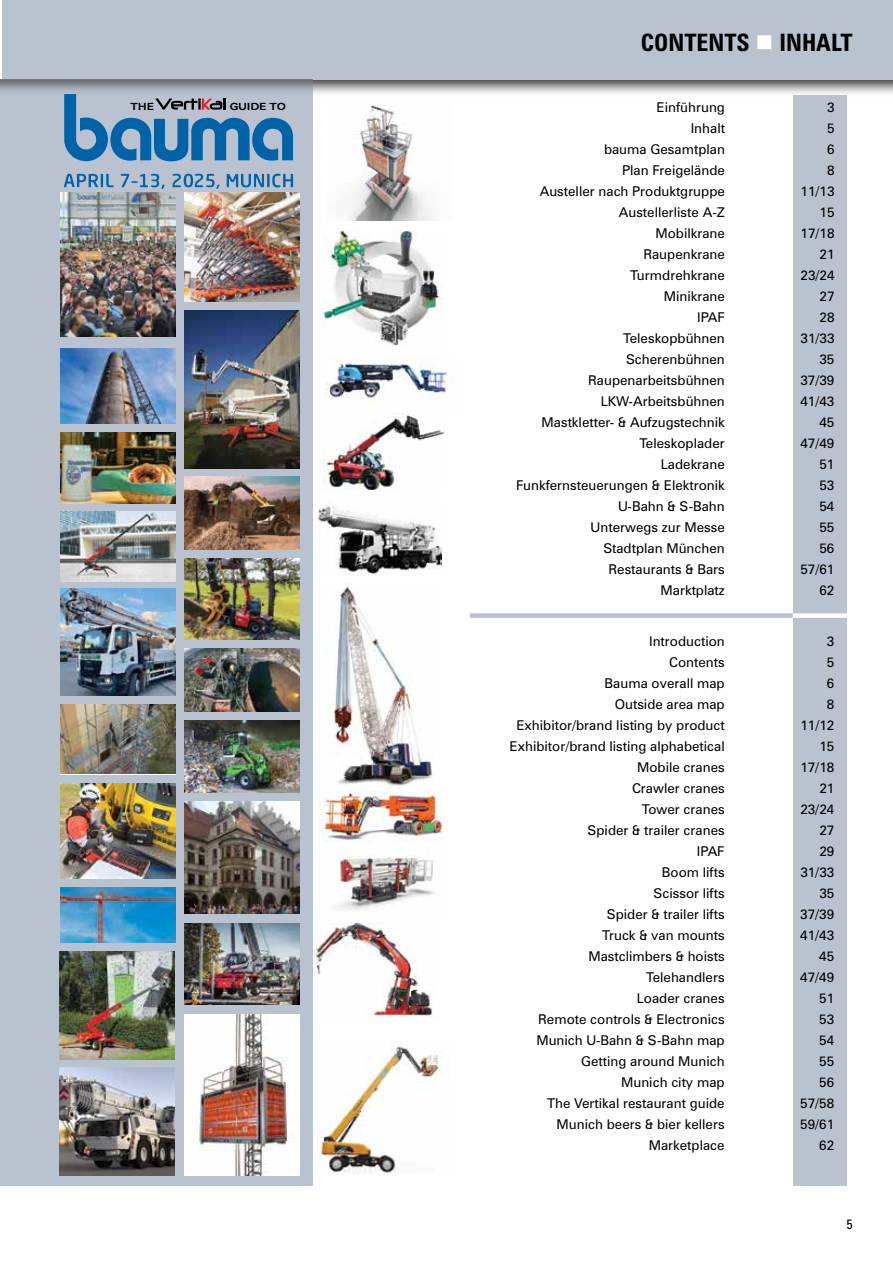
<style>
.page{position:relative;width:893px;height:1263px;background:#fff}
.page>*{position:absolute;margin:0;border:0;box-sizing:border-box;transform-origin:0 0}
.t1{font:700 condensed 24px "Zurich BT";color:#000}
.t2{font:13.5px "Zurich BT";color:#000}
.t3{font:condensed 13.5px "Zurich BT";color:#000}
.t4{font:700 expanded 9.9px "Zurich BT";letter-spacing:-.02em;color:#000}
.s1{color:#fff}
</style>
<div class="page">
<img style="left:312px;top:79px;width:581px;height:17px">
<div style="left:2px;top:0;width:891px;height:79px;background:#b9c2cf"></div>
<div style="left:793px;top:95px;width:54px;height:1091px;background:#b9c2cf"></div>
<div style="left:0;top:79px;width:312px;height:1107px;background:#b9c2cf"></div>
<img style="left:1px;top:79px;width:311px;height:445px">
<img style="left:184px;top:924px;width:115px;height:81px">
<img style="left:184px;top:1015px;width:115px;height:160px">
<img style="left:184px;top:310px;width:115px;height:158px">
<img style="left:184px;top:801px;width:115px;height:112px">
<img style="left:60px;top:952px;width:115px;height:107px">
<img style="left:60px;top:1068px;width:115px;height:107px">
<img style="left:184px;top:649px;width:115px;height:62px">
<img style="left:60px;top:783px;width:115px;height:95px">
<img style="left:60px;top:704px;width:115px;height:70px">
<img style="left:60px;top:432px;width:115px;height:72px">
<img style="left:60px;top:511px;width:115px;height:70px">
<img style="left:184px;top:721px;width:115px;height:71px">
<img style="left:60px;top:349px;width:115px;height:75px">
<img style="left:60px;top:193px;width:115px;height:143px">
<img style="left:184px;top:558px;width:115px;height:81px">
<img style="left:184px;top:477px;width:115px;height:72px">
<img style="left:184px;top:193px;width:115px;height:108px">
<div style="left:470px;top:613px;width:344px;height:5px;background:#b9c2cf"></div>
<div style="left:793px;top:613px;width:64px;height:5px;background:#fff"></div>
<img style="left:60px;top:589px;width:115px;height:107px">
<img style="left:60px;top:888px;width:115px;height:55px">
<svg style="left:64px;top:94px;width:229px;height:67px"></svg>
<svg style="left:64px;top:174px;width:50px;height:14px"></svg>
<svg style="left:227px;top:173px;width:66px;height:15px"></svg>
<svg style="left:121px;top:174px;width:44px;height:15px"></svg>
<svg style="left:172px;top:173px;width:48px;height:16px"></svg>
<img style="left:345px;top:105px;width:87px;height:115px">
<img style="left:326px;top:357px;width:127px;height:50px">
<img style="left:322px;top:790px;width:122px;height:52px">
<img style="left:314px;top:923px;width:121px;height:94px">
<img style="left:322px;top:231px;width:121px;height:115px">
<img style="left:322px;top:413px;width:123px;height:77px">
<img style="left:318px;top:505px;width:123px;height:71px">
<img style="left:332px;top:584px;width:102px;height:202px">
<img style="left:335px;top:848px;width:100px;height:62px">
<img style="left:320px;top:1046px;width:129px;height:129px">
<img style="left:0;top:0;width:1px;height:1263px">
<p class="t4" style="left:131px;top:100px;width:25px">THE</p>
<p class="t4" style="left:230px;top:100px;width:58px">GUIDE TO</p>
<h1 class="t1" style="left:641px;top:28px;width:213px">CONTENTS <span class="s1">■</span> INHALT</h1>
<p class="t2" style="left:657px;top:99px;width:70px">Einführung</p>
<p class="t2" style="left:827px;top:99px;width:9px">3</p>
<p class="t2" style="left:691px;top:120px;width:36px">Inhalt</p>
<p class="t2" style="left:827px;top:120px;width:9px">5</p>
<p class="t2" style="left:604px;top:141px;width:122px">bauma Gesamtplan</p>
<p class="t2" style="left:827px;top:141px;width:9px">6</p>
<p class="t2" style="left:622px;top:162px;width:104px">Plan Freigelände</p>
<p class="t2" style="left:827px;top:162px;width:9px">8</p>
<p class="t2" style="left:540px;top:183px;width:187px">Austeller nach Produktgruppe</p>
<p class="t2" style="left:801px;top:183px;width:35px">11/13</p>
<p class="t2" style="left:619px;top:204px;width:108px">Austellerliste A-Z</p>
<p class="t2" style="left:820px;top:204px;width:16px">15</p>
<p class="t2" style="left:655px;top:225px;width:71px">Mobilkrane</p>
<p class="t2" style="left:801px;top:225px;width:35px">17/18</p>
<p class="t2" style="left:643px;top:246px;width:83px">Raupenkrane</p>
<p class="t2" style="left:819px;top:246px;width:16px">21</p>
<p class="t2" style="left:630px;top:267px;width:96px">Turmdrehkrane</p>
<p class="t2" style="left:800px;top:267px;width:35px">23/24</p>
<p class="t2" style="left:664px;top:288px;width:63px">Minikrane</p>
<p class="t2" style="left:819px;top:288px;width:16px">27</p>
<p class="t2" style="left:697px;top:309px;width:29px">IPAF</p>
<p class="t2" style="left:819px;top:309px;width:16px">28</p>
<p class="t2" style="left:623px;top:330px;width:103px">Teleskopbühnen</p>
<p class="t2" style="left:800px;top:330px;width:35px">31/33</p>
<p class="t2" style="left:626px;top:351px;width:100px">Scherenbühnen</p>
<p class="t2" style="left:819px;top:351px;width:16px">35</p>
<p class="t2" style="left:588px;top:372px;width:138px">Raupenarbeitsbühnen</p>
<p class="t2" style="left:800px;top:372px;width:35px">37/39</p>
<p class="t2" style="left:601px;top:393px;width:126px">LKW-Arbeitsbühnen</p>
<p class="t2" style="left:800px;top:393px;width:35px">41/43</p>
<p class="t2" style="left:542px;top:414px;width:185px">Mastkletter- &amp; Aufzugstechnik</p>
<p class="t2" style="left:819px;top:414px;width:16px">45</p>
<p class="t2" style="left:639px;top:435px;width:87px">Teleskoplader</p>
<p class="t2" style="left:800px;top:435px;width:35px">47/49</p>
<p class="t2" style="left:661px;top:456px;width:65px">Ladekrane</p>
<p class="t2" style="left:819px;top:456px;width:16px">51</p>
<p class="t2" style="left:516px;top:477px;width:210px">Funkfernsteuerungen &amp; Elektronik</p>
<p class="t2" style="left:819px;top:477px;width:16px">53</p>
<p class="t2" style="left:618px;top:498px;width:108px">U-Bahn &amp; S-Bahn</p>
<p class="t2" style="left:819px;top:498px;width:16px">54</p>
<p class="t2" style="left:591px;top:519px;width:136px">Unterwegs zur Messe</p>
<p class="t2" style="left:819px;top:519px;width:16px">55</p>
<p class="t2" style="left:603px;top:540px;width:123px">Stadtplan München</p>
<p class="t2" style="left:819px;top:540px;width:16px">56</p>
<p class="t2" style="left:608px;top:561px;width:118px">Restaurants &amp; Bars</p>
<p class="t2" style="left:800px;top:561px;width:35px">57/61</p>
<p class="t2" style="left:661px;top:582px;width:66px">Marktplatz</p>
<p class="t2" style="left:819px;top:582px;width:16px">62</p>
<p class="t2" style="left:649px;top:633px;width:77px">Introduction</p>
<p class="t2" style="left:827px;top:633px;width:9px">3</p>
<p class="t2" style="left:669px;top:654px;width:57px">Contents</p>
<p class="t2" style="left:827px;top:654px;width:9px">5</p>
<p class="t2" style="left:605px;top:675px;width:122px">Bauma overall map</p>
<p class="t2" style="left:827px;top:675px;width:9px">6</p>
<p class="t2" style="left:615px;top:696px;width:112px">Outside area map</p>
<p class="t2" style="left:827px;top:696px;width:9px">8</p>
<p class="t2" style="left:516px;top:717px;width:210px">Exhibitor/brand listing by product</p>
<p class="t2" style="left:800px;top:717px;width:35px">11/12</p>
<p class="t2" style="left:510px;top:738px;width:217px">Exhibitor/brand listing alphabetical</p>
<p class="t2" style="left:819px;top:738px;width:16px">15</p>
<p class="t2" style="left:637px;top:759px;width:89px">Mobile cranes</p>
<p class="t2" style="left:800px;top:759px;width:35px">17/18</p>
<p class="t2" style="left:632px;top:780px;width:94px">Crawler cranes</p>
<p class="t2" style="left:819px;top:780px;width:16px">21</p>
<p class="t2" style="left:642px;top:801px;width:84px">Tower cranes</p>
<p class="t2" style="left:800px;top:801px;width:35px">23/24</p>
<p class="t2" style="left:588px;top:822px;width:139px">Spider &amp; trailer cranes</p>
<p class="t2" style="left:819px;top:822px;width:16px">27</p>
<p class="t2" style="left:697px;top:843px;width:29px">IPAF</p>
<p class="t2" style="left:819px;top:843px;width:16px">29</p>
<p class="t2" style="left:662px;top:864px;width:64px">Boom lifts</p>
<p class="t2" style="left:800px;top:864px;width:35px">31/33</p>
<p class="t2" style="left:654px;top:885px;width:73px">Scissor lifts</p>
<p class="t2" style="left:819px;top:885px;width:16px">35</p>
<p class="t2" style="left:607px;top:906px;width:119px">Spider &amp; trailer lifts</p>
<p class="t2" style="left:800px;top:906px;width:35px">37/39</p>
<p class="t2" style="left:602px;top:927px;width:124px">Truck &amp; van mounts</p>
<p class="t2" style="left:800px;top:927px;width:35px">41/43</p>
<p class="t2" style="left:588px;top:948px;width:138px">Mastclimbers &amp; hoists</p>
<p class="t2" style="left:819px;top:948px;width:16px">45</p>
<p class="t2" style="left:646px;top:969px;width:80px">Telehandlers</p>
<p class="t2" style="left:800px;top:969px;width:35px">47/49</p>
<p class="t2" style="left:637px;top:990px;width:89px">Loader cranes</p>
<p class="t2" style="left:819px;top:990px;width:16px">51</p>
<p class="t2" style="left:538px;top:1011px;width:188px">Remote controls &amp; Electronics</p>
<p class="t2" style="left:819px;top:1011px;width:16px">53</p>
<p class="t2" style="left:536px;top:1032px;width:190px">Munich U-Bahn &amp; S-Bahn map</p>
<p class="t2" style="left:819px;top:1032px;width:16px">54</p>
<p class="t2" style="left:581px;top:1053px;width:145px">Getting around Munich</p>
<p class="t2" style="left:819px;top:1053px;width:16px">55</p>
<p class="t2" style="left:621px;top:1074px;width:105px">Munich city map</p>
<p class="t2" style="left:819px;top:1074px;width:16px">56</p>
<p class="t2" style="left:547px;top:1095px;width:179px">The Vertikal restaurant guide</p>
<p class="t2" style="left:800px;top:1095px;width:35px">57/58</p>
<p class="t2" style="left:557px;top:1116px;width:170px">Munich beers &amp; bier kellers</p>
<p class="t2" style="left:800px;top:1116px;width:35px">59/61</p>
<p class="t2" style="left:649px;top:1137px;width:77px">Marketplace</p>
<p class="t2" style="left:819px;top:1137px;width:16px">62</p>
<p class="t3" style="left:847px;top:1216px;width:8px">5</p>
</div>
